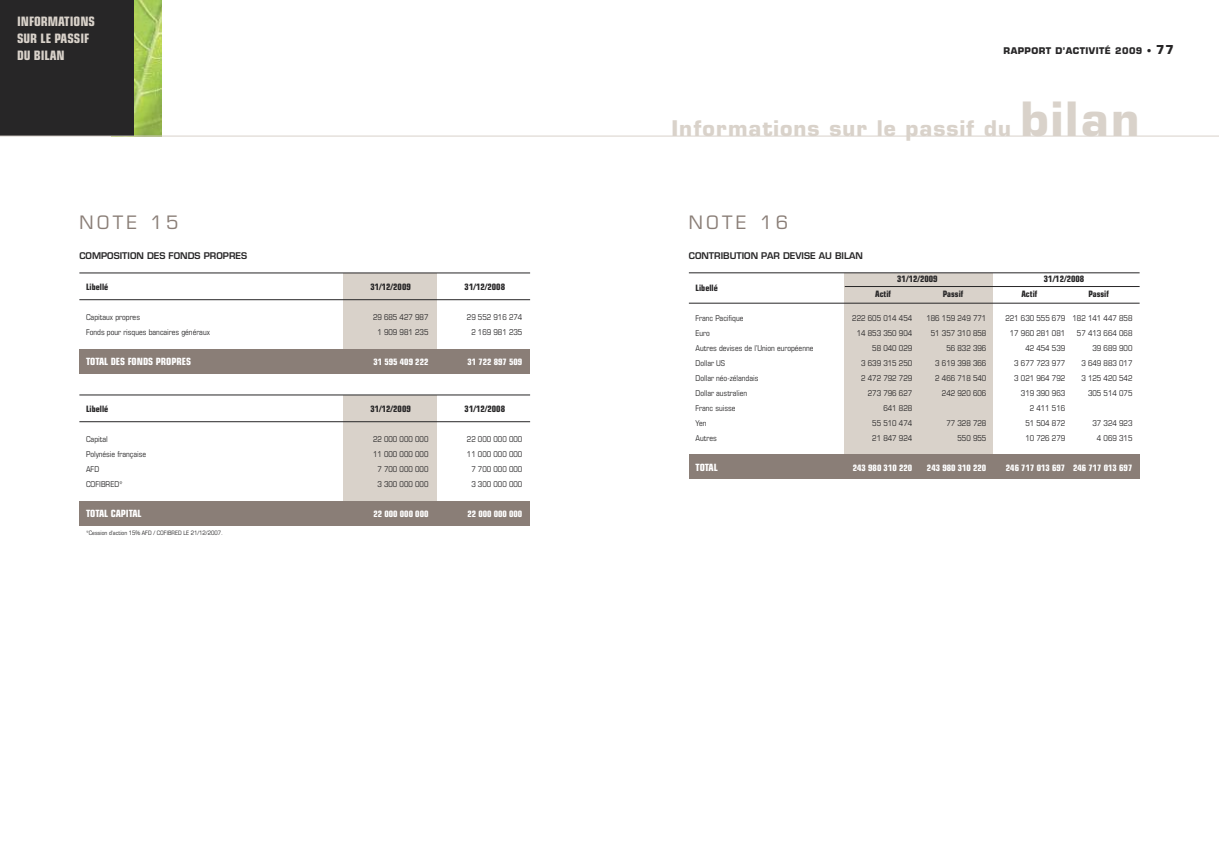
<style>
.page{position:relative;width:1219px;height:842px;background:#fff}
.page>*{position:absolute;margin:0;border:0;box-sizing:border-box;transform-origin:0 0}
.t1{font:700 21px "Eurostile";letter-spacing:.05em;color:#d9d2ca}
.t2{font:18px "Eurostile";letter-spacing:.2em;color:#8a7e77}
.t3{font:700 condensed 13px/17px "Eurostile";color:#d9d2ca}
.t4{font:700 condensed 10px "Eurostile";color:#fff}
.t5{font:600 9px "Eurostile";color:#272627}
.t6{font:700 9px "Eurostile";letter-spacing:.05em;color:#272627}
.t7{font:700 condensed 8.8px "Eurostile";color:#272627}
.t8{font:700 condensed 8.8px "Eurostile";color:#fff}
.t9{font:condensed 8px "Eurostile";color:#272627}
.t10{font:condensed 6px "Eurostile";color:#272627}
.s1{font-size:12px}
.s2{font-size:46px}
</style>
<div class="page">
<img style="left:133px;top:0;width:29px;height:136px">
<div style="left:0;top:0;width:133px;height:136px;background:#272627"></div>
<div style="left:343px;top:273px;width:93px;height:97px;background:#d9d2ca"></div>
<hr style="left:79px;top:273px;width:451px;height:1px;background:#272627">
<hr style="left:79px;top:299px;width:451px;height:1px;background:#272627">
<div style="left:79px;top:349px;width:451px;height:25px;background:#8a7e77"></div>
<div style="left:343px;top:395px;width:93px;height:125px;background:#d9d2ca"></div>
<hr style="left:79px;top:395px;width:451px;height:1px;background:#272627">
<hr style="left:79px;top:421px;width:451px;height:1px;background:#272627">
<div style="left:79px;top:501px;width:451px;height:25px;background:#8a7e77"></div>
<div style="left:844px;top:273px;width:149px;height:203px;background:#d9d2ca"></div>
<div style="left:689px;top:454px;width:451px;height:25px;background:#8a7e77"></div>
<hr style="left:689px;top:273px;width:451px;height:1px;background:#272627">
<hr style="left:689px;top:303px;width:451px;height:1px;background:#272627">
<hr style="left:845px;top:286px;width:295px;height:1px;background:#272627">
<hr style="left:0;top:136px;width:1219px;height:1px;background:#d9d2ca">
<h3 class="t3" style="left:17px;top:14px;width:80px">INFORMATIONS<br>SUR LE PASSIF<br>DU BILAN</h3>
<h2 class="t2" style="left:79px;top:215px;width:101px">NOTE 15</h2>
<p class="t5" style="left:79px;top:252px;width:169px">COMPOSITION DES FONDS PROPRES</p>
<p class="t7" style="left:86px;top:284px;width:24px">Libellé</p>
<p class="t7" style="left:370px;top:284px;width:42px">31/12/2009</p>
<p class="t7" style="left:465px;top:284px;width:42px">31/12/2008</p>
<p class="t9" style="left:86px;top:314px;width:55px">Capitaux propres</p>
<p class="t9" style="left:373px;top:314px;width:57px">29 685 427 987</p>
<p class="t9" style="left:467px;top:314px;width:57px">29 552 916 274</p>
<p class="t9" style="left:86px;top:329px;width:125px">Fonds pour risques bancaires généraux</p>
<p class="t9" style="left:377px;top:329px;width:53px">1 909 981 235</p>
<p class="t9" style="left:471px;top:329px;width:53px">2 169 981 235</p>
<p class="t4" style="left:86px;top:358px;width:106px">TOTAL DES FONDS PROPRES</p>
<p class="t8" style="left:373px;top:359px;width:56px">31 595 409 222</p>
<p class="t8" style="left:467px;top:359px;width:57px">31 722 897 509</p>
<p class="t7" style="left:86px;top:406px;width:24px">Libellé</p>
<p class="t7" style="left:370px;top:406px;width:42px">31/12/2009</p>
<p class="t7" style="left:465px;top:406px;width:42px">31/12/2008</p>
<p class="t9" style="left:86px;top:436px;width:23px">Capital</p>
<p class="t9" style="left:373px;top:436px;width:57px">22 000 000 000</p>
<p class="t9" style="left:467px;top:436px;width:57px">22 000 000 000</p>
<p class="t9" style="left:86px;top:451px;width:62px">Polynésie française</p>
<p class="t9" style="left:373px;top:451px;width:57px">11 000 000 000</p>
<p class="t9" style="left:467px;top:451px;width:57px">11 000 000 000</p>
<p class="t9" style="left:86px;top:466px;width:15px">AFD</p>
<p class="t9" style="left:377px;top:466px;width:53px">7 700 000 000</p>
<p class="t9" style="left:471px;top:466px;width:53px">7 700 000 000</p>
<p class="t9" style="left:86px;top:481px;width:38px">COFIBRED*</p>
<p class="t9" style="left:377px;top:481px;width:53px">3 300 000 000</p>
<p class="t9" style="left:471px;top:481px;width:53px">3 300 000 000</p>
<p class="t4" style="left:86px;top:510px;width:57px">TOTAL CAPITAL</p>
<p class="t8" style="left:373px;top:511px;width:56px">22 000 000 000</p>
<p class="t8" style="left:467px;top:511px;width:57px">22 000 000 000</p>
<p class="t10" style="left:86px;top:530px;width:138px">*Cession d'action 15% AFD / COFIBRED LE 21/12/2007.</p>
<p class="t6" style="left:1003px;top:48px;width:172px">RAPPORT D’ACTIVITÉ 2009 • <span class="s1">77</span></p>
<h1 class="t1" style="left:671px;top:120px;width:470px">Informations sur le passif du <span class="s2">bilan</span></h1>
<h2 class="t2" style="left:689px;top:215px;width:101px">NOTE 16</h2>
<p class="t5" style="left:689px;top:252px;width:176px">CONTRIBUTION PAR DEVISE AU BILAN</p>
<p class="t7" style="left:695px;top:285px;width:24px">Libellé</p>
<p class="t7" style="left:897px;top:276px;width:42px">31/12/2009</p>
<p class="t7" style="left:1044px;top:276px;width:42px">31/12/2008</p>
<p class="t7" style="left:875px;top:291px;width:17px">Actif</p>
<p class="t7" style="left:943px;top:291px;width:22px">Passif</p>
<p class="t7" style="left:1021px;top:291px;width:17px">Actif</p>
<p class="t7" style="left:1088px;top:291px;width:22px">Passif</p>
<p class="t9" style="left:695px;top:315px;width:49px">Franc Pacifique</p>
<p class="t9" style="left:852px;top:315px;width:61px">222 605 014 454</p>
<p class="t9" style="left:926px;top:315px;width:61px">186 159 249 771</p>
<p class="t9" style="left:1005px;top:315px;width:129px">221 630 555 679 182 141 447 858</p>
<p class="t9" style="left:695px;top:330px;width:16px">Euro</p>
<p class="t9" style="left:857px;top:330px;width:57px">14 853 350 904</p>
<p class="t9" style="left:931px;top:330px;width:57px">51 357 310 858</p>
<p class="t9" style="left:1010px;top:330px;width:57px">17 960 281 081</p>
<p class="t9" style="left:1077px;top:330px;width:57px">57 413 664 068</p>
<p class="t9" style="left:695px;top:345px;width:119px">Autres devises de l’Union européenne</p>
<p class="t9" style="left:872px;top:345px;width:41px">58 040 029</p>
<p class="t9" style="left:946px;top:345px;width:41px">56 832 396</p>
<p class="t9" style="left:1025px;top:345px;width:41px">42 454 539</p>
<p class="t9" style="left:1092px;top:345px;width:41px">39 689 900</p>
<p class="t9" style="left:695px;top:360px;width:31px">Dollar US</p>
<p class="t9" style="left:861px;top:360px;width:53px">3 639 315 250</p>
<p class="t9" style="left:935px;top:360px;width:53px">3 619 398 366</p>
<p class="t9" style="left:1014px;top:360px;width:53px">3 677 723 977</p>
<p class="t9" style="left:1081px;top:360px;width:53px">3 649 883 017</p>
<p class="t9" style="left:695px;top:375px;width:64px">Dollar néo-zélandais</p>
<p class="t9" style="left:861px;top:375px;width:53px">2 472 792 729</p>
<p class="t9" style="left:935px;top:375px;width:53px">2 466 718 540</p>
<p class="t9" style="left:1014px;top:375px;width:53px">3 021 964 792</p>
<p class="t9" style="left:1081px;top:375px;width:53px">3 125 420 542</p>
<p class="t9" style="left:695px;top:390px;width:53px">Dollar australien</p>
<p class="t9" style="left:868px;top:390px;width:46px">273 796 627</p>
<p class="t9" style="left:942px;top:390px;width:46px">242 920 606</p>
<p class="t9" style="left:1021px;top:390px;width:46px">319 390 963</p>
<p class="t9" style="left:1088px;top:390px;width:46px">305 514 075</p>
<p class="t9" style="left:695px;top:405px;width:41px">Franc suisse</p>
<p class="t9" style="left:883px;top:405px;width:30px">641 828</p>
<p class="t9" style="left:1030px;top:405px;width:37px">2 411 516</p>
<p class="t9" style="left:695px;top:420px;width:12px">Yen</p>
<p class="t9" style="left:872px;top:420px;width:41px">55 510 474</p>
<p class="t9" style="left:946px;top:420px;width:41px">77 328 728</p>
<p class="t9" style="left:1025px;top:420px;width:41px">51 504 872</p>
<p class="t9" style="left:1092px;top:420px;width:41px">37 324 923</p>
<p class="t9" style="left:695px;top:435px;width:23px">Autres</p>
<p class="t9" style="left:872px;top:435px;width:41px">21 847 924</p>
<p class="t9" style="left:957px;top:435px;width:30px">550 955</p>
<p class="t9" style="left:1025px;top:435px;width:41px">10 726 279</p>
<p class="t9" style="left:1097px;top:435px;width:37px">4 069 315</p>
<p class="t4" style="left:695px;top:463px;width:24px">TOTAL</p>
<p class="t8" style="left:853px;top:464px;width:61px">243 980 310 220</p>
<p class="t8" style="left:927px;top:464px;width:61px">243 980 310 220</p>
<p class="t8" style="left:1006px;top:464px;width:128px">246 717 013 697 246 717 013 697</p>
</div>
